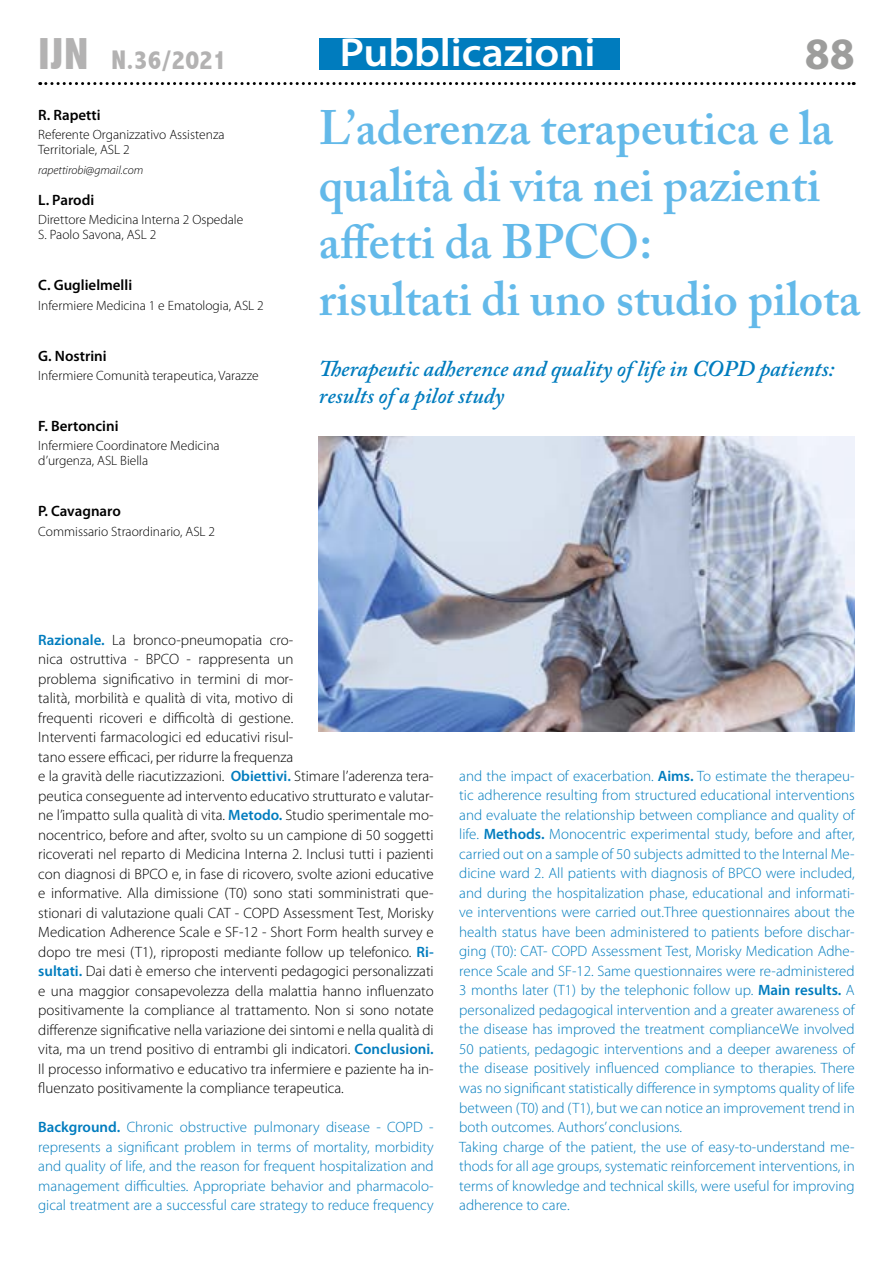
<style>
.page{position:relative;width:893px;height:1263px;background:#fff}
.page>*{position:absolute;margin:0;border:0;box-sizing:border-box;transform-origin:0 0}
.t1{font:600 48px/57px "Adobe Caslon Pro";color:#63b9e9}
.t2{font:700 45px "Myriad Pro";color:#9d9d9c}
.t3{font:600 semi-expanded 40.5px "Myriad Pro";color:#fff}
.t4{font:800 condensed 27px "Abadi";color:#b3b2b2}
.t5{font:italic 600 22.5px/27px "Adobe Caslon Pro";color:#007cbe}
.t6{font:300 15px/19.5px "Myriad Pro";color:#007cbe;text-align:justify}
.t7{font:300 15px/19.5px "Myriad Pro";color:#000}
.t8{font:600 15px "Myriad Pro";color:#000}
.t9{font:300 13.5px/15px "Myriad Pro";color:#000}
.t10{font:italic 300 12px "Myriad Pro";color:#000}
.s1{font-size:45px}
.s2{font-weight:600;color:#007cbe}
.s3{font-weight:600}
</style>
<div class="page">
<svg style="left:40px;top:82px;width:814px;height:3px"></svg>
<img style="left:319px;top:436px;width:536px;height:295px">
<div style="left:319px;top:38px;width:300px;height:31px;background:#007cbe"></div>
<h3 class="t3" style="left:340px;top:30px;width:257px">Pubblicazioni</h3>
<h3 class="t4" style="left:38px;top:45px;width:190px"><span class="s1">IJN</span> N.36/2021</h3>
<h2 class="t2" style="left:805px;top:24px;width:51px">88</h2>
<h1 class="t1" style="left:319px;top:99px;width:543px">L’aderenza terapeutica e la qualità di vita nei pazienti affetti da BPCO:<br>risultati di uno studio pilota</h1>
<h3 class="t5" style="left:319px;top:355px;width:517px">Therapeutic adherence and quality of life in COPD patients: results of a pilot study</h3>
<p class="t8" style="left:38px;top:105px;width:64px">R. Rapetti</p>
<p class="t9" style="left:38px;top:127px;width:188px">Referente Organizzativo Assistenza<br>Territoriale, ASL 2</p>
<p class="t10" style="left:38px;top:163px;width:107px">rapettirobi@gmail.com</p>
<p class="t8" style="left:38px;top:190px;width:57px">L. Parodi</p>
<p class="t9" style="left:38px;top:213px;width:207px">Direttore Medicina Interna 2 Ospedale<br>S. Paolo Savona, ASL 2</p>
<p class="t8" style="left:38px;top:276px;width:95px">C. Guglielmelli</p>
<p class="t9" style="left:38px;top:298px;width:227px">Infermiere Medicina 1 e Ematologia, ASL 2</p>
<p class="t8" style="left:38px;top:346px;width:70px">G. Nostrini</p>
<p class="t9" style="left:38px;top:368px;width:222px">Infermiere Comunità terapeutica, Varazze</p>
<p class="t8" style="left:38px;top:416px;width:82px">F. Bertoncini</p>
<p class="t9" style="left:38px;top:438px;width:183px">Infermiere Coordinatore Medicina d’urgenza, ASL Biella</p>
<p class="t8" style="left:38px;top:501px;width:84px">P. Cavagnaro</p>
<p class="t9" style="left:38px;top:524px;width:178px">Commissario Straordinario, ASL 2</p>
<p class="t7" style="left:38px;top:630px;width:397px"><span class="s2">Razionale.</span> La bronco-pneumopatia cro-<br>nica ostruttiva - BPCO - rappresenta un<br>problema significativo in termini di mor-<br>talità, morbilità e qualità di vita, motivo di<br>frequenti ricoveri e difficoltà di gestione.<br>Interventi farmacologici ed educativi risul-<br>tano essere efficaci, per ridurre la frequenza<br>e la gravità delle riacutizzazioni. <span class="s2">Obiettivi.</span> Stimare l’aderenza tera&shy;peutica conseguente ad intervento educativo strutturato e valutar&shy;ne l’impatto sulla qualità di vita. <span class="s2">Metodo.</span> Studio sperimentale mo&shy;nocentrico, before and after, svolto su un campione di 50 soggetti ricoverati nel reparto di Medicina Interna 2. Inclusi tutti i pazienti con diagnosi di BPCO e, in fase di ricovero, svolte azioni educative e informative. Alla dimissione (T0) sono stati somministrati que&shy;stionari di valutazione quali CAT - COPD Assessment Test, Morisky Medication Adherence Scale e SF-12 - Short Form health survey e dopo tre mesi (T1), riproposti mediante follow up telefonico. <span class="s2">Ri&shy;sultati.</span> Dai dati è emerso che interventi pedagogici personalizzati e una maggior consapevolezza della malattia hanno influenzato positivamente la compliance al trattamento. Non si sono notate differenze significative nella variazione dei sintomi e nella qualità di vita, ma un trend positivo di entrambi gli indicatori. <span class="s2">Conclusioni.<br></span>Il processo informativo e educativo tra infermiere e paziente ha in&shy;fluenzato positivamente la compliance terapeutica.</p>
<p class="t6" style="left:38px;top:1118px;width:397px"><span class="s3">Background.</span> Chronic obstructive pulmonary disease - COPD - represents a significant problem in terms of mortality, morbidity and quality of life, and the reason for frequent hospitalization and management difficulties. Appropriate behavior and pharmacolo&shy;gical treatment are a successful care strategy to reduce frequency</p>
<p class="t6" style="left:459px;top:766px;width:397px;text-align:left">and the impact of exacerbation. <span class="s3">Aims.</span> To estimate the therapeu&shy;tic adherence resulting from structured educational interventions and evaluate the relationship between compliance and quality of life. <span class="s3">Methods.</span> Monocentric experimental study, before and after, carried out on a sample of 50 subjects admitted to the Internal Me&shy;dicine ward 2. All patients with diagnosis of BPCO were included, and during the hospitalization phase, educational and informati&shy;ve interventions were carried out.Three questionnaires about the health status have been administered to patients before dischar&shy;ging (T0): CAT- COPD Assessment Test, Morisky Medication Adhe&shy;rence Scale and SF-12. Same questionnaires were re-administered 3 months later (T1) by the telephonic follow up. <span class="s3">Main results.</span> A personalized pedagogical intervention and a greater awareness of the disease has improved the treatment complianceWe involved 50 patients, pedagogic interventions and a deeper awareness of the disease positively influenced compliance to therapies. There was no significant statistically difference in symptoms quality of life between (T0) and (T1), but we can notice an improvement trend in both outcomes. Authors’ conclusions.<br>Taking charge of the patient, the use of easy-to-understand me&shy;thods for all age groups, systematic reinforcement interventions, in terms of knowledge and technical skills, were useful for improving adherence to care.</p>
</div>
